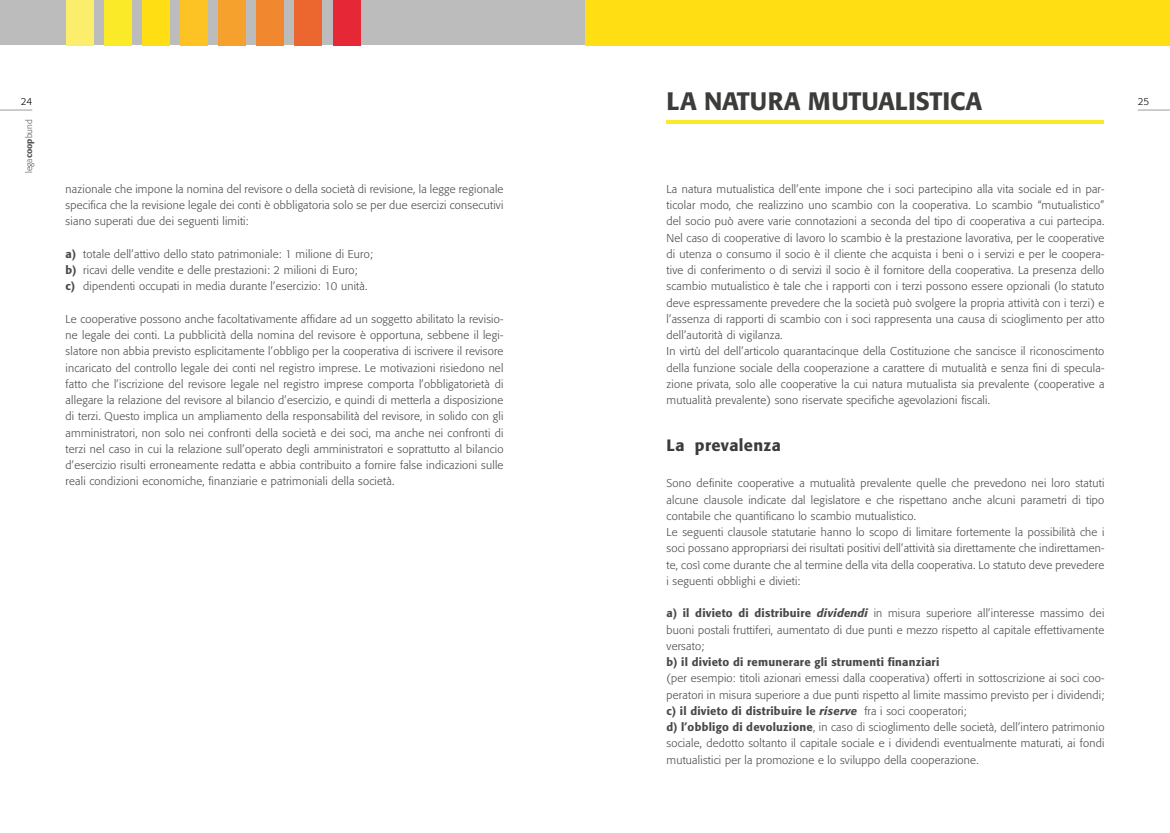
<style>
.page{position:relative;width:1170px;height:833px;background:#fff}
.page>*{position:absolute;margin:0;border:0;box-sizing:border-box;transform-origin:0 0}
.t1{font:500 25px "Formata";color:#3c3c3b}
.t2{font:500 16.25px "Formata";letter-spacing:.02em;color:#3c3c3b}
.t3{font:300 11.25px/16.2px "Formata";letter-spacing:.02em;color:#4a4a49}
.t4{font:500 11.25px "Formata";letter-spacing:.02em;color:#4a4a49}
.t5{font:300 10px "Formata";color:#000}
.t6{font:300 8.75px "Formata";color:#575756}
.s1{font-weight:500}
.s2{font-weight:500;font-style:italic}
</style>
<div class="page">
<div style="left:0;top:0;width:585px;height:45px;background:#bcbcbc"></div>
<div style="left:66px;top:0;width:27px;height:45px;background:#fbee6c"></div>
<div style="left:104px;top:0;width:27px;height:45px;background:#faea27"></div>
<div style="left:142px;top:0;width:28px;height:45px;background:#ffde14"></div>
<div style="left:180px;top:0;width:28px;height:45px;background:#fdc224"></div>
<div style="left:218px;top:0;width:28px;height:45px;background:#f6a02d"></div>
<div style="left:257px;top:0;width:27px;height:45px;background:#f1872f"></div>
<div style="left:295px;top:0;width:27px;height:45px;background:#ec6730"></div>
<div style="left:333px;top:0;width:27px;height:45px;background:#e62735"></div>
<div style="left:585px;top:0;width:584px;height:45px;background:#ffde14"></div>
<hr style="left:666px;top:120px;width:437px;height:4px;background:#faea27">
<hr style="left:0;top:110px;width:32px;height:1px;background:#9d9d9c">
<hr style="left:1137px;top:110px;width:32px;height:1px;background:#9d9d9c">
<p class="t5" style="left:21px;top:96px;width:13px">24</p>
<p class="t6" style="left:24px;top:173px;width:55px;rotate:-90deg">lega<span class="s1">coop</span>bund</p>
<p class="t3" style="left:66px;top:181px;width:439px;text-align:justify">nazionale che impone la nomina del revisore o della società di revisione, la legge regionale specifica che la revisione legale dei conti è obbligatoria solo se per due esercizi consecutivi siano superati due dei seguenti limiti:</p>
<p class="t3" style="left:66px;top:246px;width:309px"><span class="s1">a)</span> totale dell’attivo dello stato patrimoniale: 1 milione di Euro; <span class="s1">b)</span> ricavi delle vendite e delle prestazioni: 2 milioni di Euro;<br><span class="s1">c)</span> dipendenti occupati in media durante l’esercizio: 10 unità.</p>
<p class="t3" style="left:66px;top:311px;width:439px;text-align:justify">Le cooperative possono anche facoltativamente affidare ad un soggetto abilitato la revisio&shy;ne legale dei conti. La pubblicità della nomina del revisore è opportuna, sebbene il legi&shy;slatore non abbia previsto esplicitamente l’obbligo per la cooperativa di iscrivere il revisore incaricato del controllo legale dei conti nel registro imprese. Le motivazioni risiedono nel fatto che l’iscrizione del revisore legale nel registro imprese comporta l’obbligatorietà di allegare la relazione del revisore al bilancio d’esercizio, e quindi di metterla a disposizione di terzi. Questo implica un ampliamento della responsabilità del revisore, in solido con gli amministratori, non solo nei confronti della società e dei soci, ma anche nei confronti di terzi nel caso in cui la relazione sull’operato degli amministratori e soprattutto al bilancio d’esercizio risulti erroneamente redatta e abbia contribuito a fornire false indicazioni sulle reali condizioni economiche, finanziarie e patrimoniali della società.</p>
<h1 class="t1" style="left:666px;top:86px;width:317px">LA NATURA MUTUALISTICA</h1>
<p class="t3" style="left:666px;top:181px;width:439px">La natura mutualistica dell’ente impone che i soci partecipino alla vita sociale ed in par&shy;ticolar modo, che realizzino uno scambio con la cooperativa. Lo scambio “mutualistico” del socio può avere varie connotazioni a seconda del tipo di cooperativa a cui partecipa.<br>Nel caso di cooperative di lavoro lo scambio è la prestazione lavorativa, per le cooperative di utenza o consumo il socio è il cliente che acquista i beni o i servizi e per le coopera&shy;tive di conferimento o di servizi il socio è il fornitore della cooperativa. La presenza dello scambio mutualistico è tale che i rapporti con i terzi possono essere opzionali (lo statuto deve espressamente prevedere che la società può svolgere la propria attività con i terzi) e l’assenza di rapporti di scambio con i soci rappresenta una causa di scioglimento per atto dell’autorità di vigilanza.<br>In virtù del dell’articolo quarantacinque della Costituzione che sancisce il riconoscimento della funzione sociale della cooperazione a carattere di mutualità e senza fini di specula&shy;zione privata, solo alle cooperative la cui natura mutualista sia prevalente (cooperative a mutualità prevalente) sono riservate specifiche agevolazioni fiscali.</p>
<h2 class="t2" style="left:666px;top:435px;width:116px">La prevalenza</h2>
<p class="t3" style="left:666px;top:475px;width:439px">Sono definite cooperative a mutualità prevalente quelle che prevedono nei loro statuti alcune clausole indicate dal legislatore e che rispettano anche alcuni parametri di tipo contabile che quantificano lo scambio mutualistico.<br>Le seguenti clausole statutarie hanno lo scopo di limitare fortemente la possibilità che i soci possano appropriarsi dei risultati positivi dell’attività sia direttamente che indirettamen&shy;te, così come durante che al termine della vita della cooperativa. Lo statuto deve prevedere i seguenti obblighi e divieti:</p>
<p class="t3" style="left:666px;top:605px;width:439px;text-align:justify"><span class="s1">a) il divieto di distribuire</span> <span class="s2">dividendi</span> in misura superiore all’interesse massimo dei buoni postali fruttiferi, aumentato di due punti e mezzo rispetto al capitale effettivamente versato;</p>
<p class="t4" style="left:666px;top:655px;width:274px">b) il divieto di remunerare gli strumenti finanziari</p>
<p class="t3" style="left:666px;top:670px;width:439px">(per esempio: titoli azionari emessi dalla cooperativa) offerti in sottoscrizione ai soci coo&shy;peratori in misura superiore a due punti rispetto al limite massimo previsto per i dividendi; <span class="s1">c) il divieto di distribuire le</span> <span class="s2">riserve</span> fra i soci cooperatori;<br><span class="s1">d) l’obbligo di devoluzione</span>, in caso di scioglimento delle società, dell’intero patrimonio sociale, dedotto soltanto il capitale sociale e i dividendi eventualmente maturati, ai fondi mutualistici per la promozione e lo sviluppo della cooperazione.</p>
<p class="t5" style="left:1137px;top:96px;width:13px">25</p>
</div>
